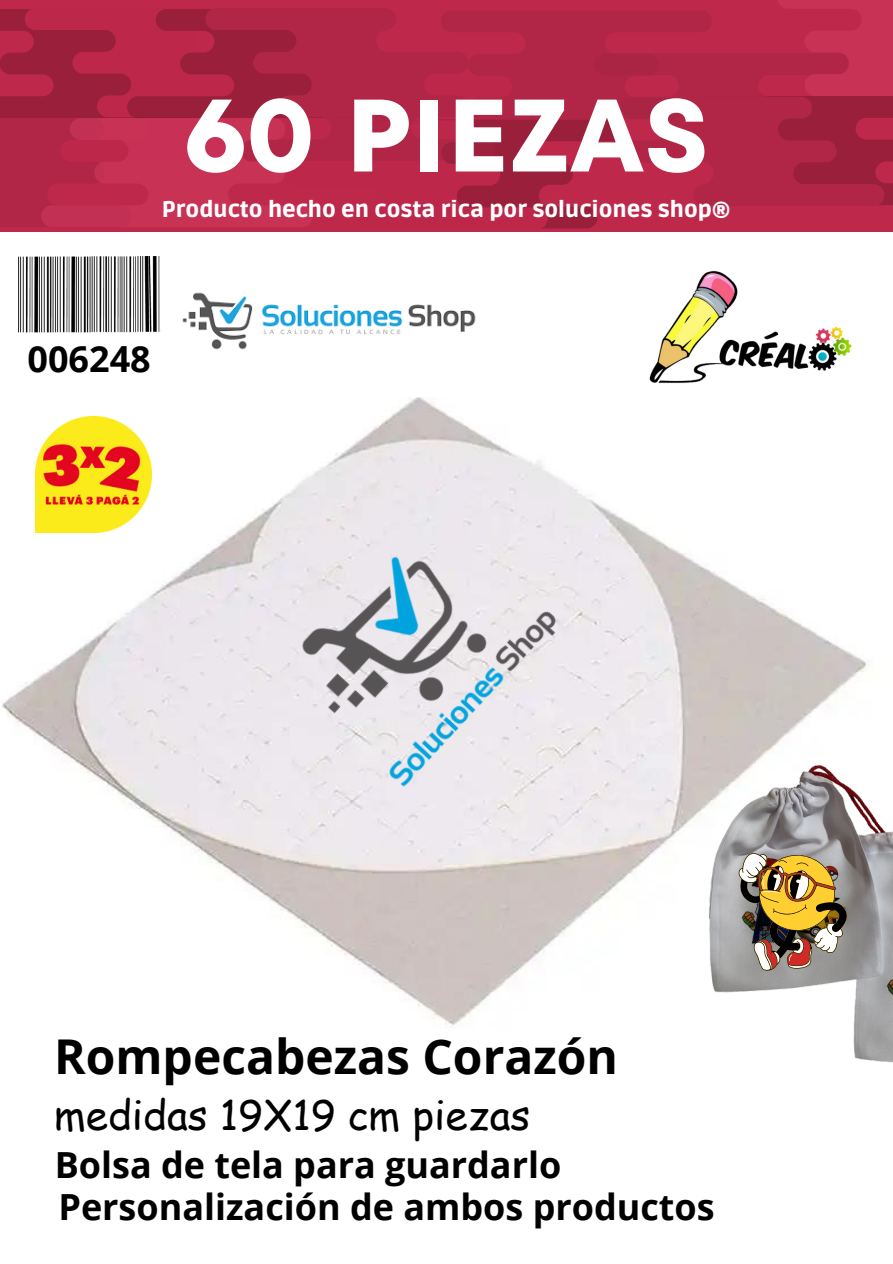
<style>
.page{position:relative;width:893px;height:1264px;background:#fff}
.page>*{position:absolute;margin:0;border:0;box-sizing:border-box;transform-origin:0 0}
.t1{font:700 102.6px "TT Fors";color:#fff}
.t2{font:700 48px "Open Sans";color:#000}
.t3{font:40.65px "Comic Sans MS";color:#000}
.t4{font:700 36px "Open Sans";color:#000}
.t5{font:900 22.5px "Ruda";color:#fff}
</style>
<div class="page">
<img style="left:2px;top:397px;width:866px;height:629px">
<img style="left:649px;top:311px;width:203px;height:72px">
<svg style="left:0;top:15px;width:6px;height:217px"></svg>
<svg style="left:561px;top:222px;width:100px;height:109px"></svg>
<svg style="left:501px;top:222px;width:60px;height:10px"></svg>
<svg style="left:496px;top:0;width:97px;height:222px;background:#ad2444"></svg>
<svg style="left:348px;top:8px;width:153px;height:224px;background:#b92648"></svg>
<svg style="left:192px;top:0;width:304px;height:208px;background:#b42647"></svg>
<svg style="left:6px;top:15px;width:342px;height:217px;background:#b42748"></svg>
<svg style="left:588px;top:0;width:153px;height:206px;background:#b72648"></svg>
<svg style="left:593px;top:6px;width:299px;height:305px"></svg>
<svg style="left:741px;top:0;width:151px;height:199px;background:#b32747"></svg>
<img style="left:18px;top:256px;width:143px;height:77px">
<img style="left:182px;top:292px;width:294px;height:58px">
<img style="left:36px;top:416px;width:115px;height:116px">
<img style="left:223px;top:461px;width:391px;height:391px">
<img style="left:645px;top:747px;width:247px;height:316px">
<svg style="left:737px;top:852px;width:111px;height:118px;background:#a0895f"></svg>
<p class="t1" style="left:184px;top:64px;width:525px">60 PIEZAS</p>
<p class="t5" style="left:162px;top:197px;width:570px">Producto hecho en costa rica por soluciones shop®</p>
<p class="t4" style="left:28px;top:334px;width:125px">006248</p>
<p class="t2" style="left:54px;top:1023px;width:565px">Rompecabezas Corazón</p>
<p class="t3" style="left:54px;top:1085px;width:477px">medidas 19X19 cm piezas</p>
<p class="t4" style="left:55px;top:1139px;width:508px">Bolsa de tela para guardarlo</p>
<p class="t4" style="left:58px;top:1181px;width:657px">Personalización de ambos productos</p>
</div>
